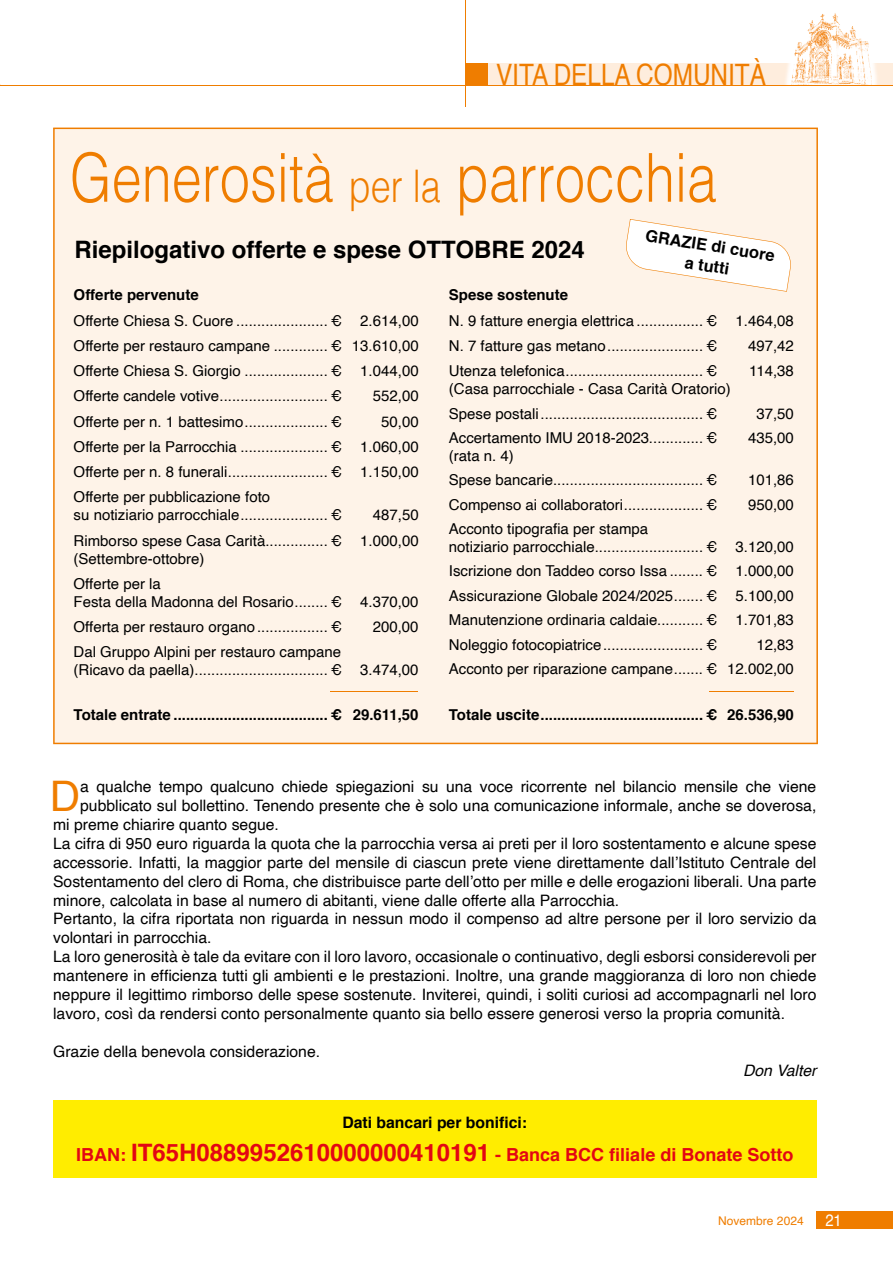
<style>
.page{position:relative;width:893px;height:1263px;background:#fff}
.page>*{position:absolute;margin:0;border:0;box-sizing:border-box;transform-origin:0 0}
.t1{font:300 67.5px "Helvetica";color:#ef7d00;scale:.8 1}
.t2{font:42.15px "Helvetica";color:#ef7d00}
.t3{font:29.4px "Helvetica";color:#ef7d00;scale:.83 1}
.t4{font:700 24px "Helvetica";color:#000}
.t5{font:700 18px "Helvetica";color:#e30613}
.t6{font:16.5px "Helvetica";color:#fff;scale:.9 1}
.t7{font:700 16.35px/20.2px "Helvetica";color:#000;text-align:center}
.t8{font:15.75px "Helvetica";color:#000}
.t9{font:700 15.75px "Helvetica";color:#000}
.t10{font:italic 15.75px "Helvetica";color:#000}
.t11{font:15px/25.2px "Helvetica";color:#000}
.t12{font:700 15px "Helvetica";color:#000}
.t13{font:12px "Helvetica";color:#ef7d00}
.s1{font-size:45px}
.s2{font-size:24px}
</style>
<div class="page">
<div style="left:478px;top:64px;width:415px;height:21px;background:#feeddd"></div>
<div style="left:466px;top:64px;width:21px;height:21px;background:#ef7d00"></div>
<hr style="left:466px;top:0;width:1px;height:106px;background:#ef7d00">
<img style="left:785px;top:64px;width:92px;height:21px">
<img style="left:791px;top:13px;width:81px;height:72px">
<hr style="left:0;top:85px;width:893px;height:1px;background:#ef7d00">
<div style="left:816px;top:1211px;width:77px;height:17px;background:#ef7d00"></div>
<div style="left:53px;top:1100px;width:763px;height:78px;background:#ffed00"></div>
<div style="left:53px;top:128px;width:765px;height:616px;background:#fef3e8"></div>
<hr style="left:331px;top:691px;width:87px;height:1px;background:#ef7d00">
<hr style="left:710px;top:691px;width:84px;height:1px;background:#ef7d00">
<svg style="left:624px;top:219px;width:169px;height:73px"></svg>
<h3 class="t3" style="left:496px;top:52px;width:327px">VITA DELLA COMUNITÀ</h3>
<h1 class="t1" style="left:70px;top:120px;width:811px">Generosità <span class="s1">per la</span> parrocchia</h1>
<h3 class="t4" style="left:74px;top:230px;width:512px">Riepilogativo offerte e spese OTTOBRE 2024</h3>
<p class="t12" style="left:74px;top:283px;width:127px">Offerte pervenute</p>
<p class="t11" style="left:74px;top:308px;width:346px;text-align:justify">Offerte Chiesa S. Cuore ...................... € 2.614,00<br>Offerte per restauro campane ............. € 13.610,00<br>Offerte Chiesa S. Giorgio .................... € 1.044,00<br>Offerte candele votive .......................... €</p>
<p class="t7" style="left:647px;top:225px;width:132px;rotate:9deg">GRAZIE di cuore a tutti</p>
<p class="t12" style="left:449px;top:283px;width:121px">Spese sostenute</p>
<p class="t11" style="left:449px;top:308px;width:346px">N. 9 fatture energia elettrica ................ € 1.464,08<br>N. 7 fatture gas metano ....................... €</p>
<p class="t11" style="left:748px;top:333px;width:47px">497,42</p>
<p class="t11" style="left:449px;top:359px;width:270px">Utenza telefonica ................................. €</p>
<p class="t11" style="left:749px;top:359px;width:46px">114,38</p>
<p class="t11" style="left:449px;top:377px;width:283px;line-height:24.3px">(Casa parrocchiale - Casa Carità Oratorio)<br>Spese postali ....................................... €</p>
<p class="t11" style="left:373px;top:384px;width:47px">552,00</p>
<p class="t11" style="left:756px;top:401px;width:39px">37,50</p>
<p class="t11" style="left:74px;top:409px;width:270px">Offerte per n. 1 battesimo .................... €</p>
<p class="t11" style="left:74px;top:409px;width:346px;text-align:justify;text-indent:307px">50,00<br>Offerte per la Parrocchia ..................... € 1.060,00<br>Offerte per n. 8 funerali ........................ € 1.150,00<br>Offerte per pubblicazione foto</p>
<p class="t11" style="left:74px;top:503px;width:270px">su notiziario parrocchiale ..................... €</p>
<p class="t11" style="left:449px;top:425px;width:270px">Accertamento IMU 2018-2023............. €</p>
<p class="t11" style="left:748px;top:425px;width:47px">435,00</p>
<p class="t11" style="left:449px;top:444px;width:270px;line-height:24.3px">(rata n. 4)<br>Spese bancarie.................................... €</p>
<p class="t11" style="left:748px;top:468px;width:47px">101,86</p>
<p class="t11" style="left:449px;top:492px;width:270px">Compenso ai collaboratori ................... €</p>
<p class="t11" style="left:748px;top:492px;width:47px">950,00</p>
<p class="t11" style="left:449px;top:520px;width:346px;line-height:18px">Acconto tipografia per stampa<br>notiziario parrocchiale.......................... € 3.120,00</p>
<p class="t11" style="left:449px;top:559px;width:346px;line-height:24.3px;text-align:justify">Iscrizione don Taddeo corso Issa ........ € 1.000,00<br>Assicurazione Globale 2024/2025 ....... € 5.100,00<br>Manutenzione ordinaria caldaie........... € 1.701,83<br>Noleggio fotocopiatrice ........................ €</p>
<p class="t11" style="left:74px;top:503px;width:346px;text-align:right">487,50<br>Rimborso spese Casa Carità............... € 1.000,00</p>
<p class="t11" style="left:74px;top:546px;width:132px">(Settembre-ottobre)<br>Offerte per la</p>
<p class="t11" style="left:74px;top:589px;width:346px">Festa della Madonna del Rosario ........ € 4.370,00<br>Offerta per restauro organo ................. €</p>
<p class="t11" style="left:373px;top:615px;width:47px">200,00</p>
<p class="t11" style="left:74px;top:643px;width:346px;line-height:18px">Dal Gruppo Alpini per restauro campane<br>(Ricavo da paella)................................ € 3.474,00</p>
<p class="t12" style="left:74px;top:703px;width:347px">Totale entrate ..................................... € 29.611,50</p>
<p class="t11" style="left:449px;top:632px;width:346px;line-height:24.3px;text-align:right">12,83<br>Acconto per riparazione campane ....... € 12.002,00</p>
<p class="t12" style="left:449px;top:703px;width:346px">Totale uscite ....................................... € 26.536,90</p>
<h2 class="t2" style="left:50px;top:764px;width:32px">D</h2>
<p class="t8" style="left:80px;top:774px;width:738px">a qualche tempo qualcuno chiede spiegazioni su una voce ricorrente nel bilancio mensile che viene</p>
<p class="t8" style="left:80px;top:793px;width:738px">pubblicato sul bollettino. Tenendo presente che è solo una comunicazione informale, anche se doverosa,</p>
<p class="t8" style="left:53px;top:812px;width:227px">mi preme chiarire quanto segue.</p>
<p class="t8" style="left:53px;top:831px;width:765px">La cifra di 950 euro riguarda la quota che la parrocchia versa ai preti per il loro sostentamento e alcune spese</p>
<p class="t8" style="left:53px;top:850px;width:765px">accessorie. Infatti, la maggior parte del mensile di ciascun prete viene direttamente dall’Istituto Centrale del</p>
<p class="t8" style="left:53px;top:869px;width:765px">Sostentamento del clero di Roma, che distribuisce parte dell’otto per mille e delle erogazioni liberali. Una parte</p>
<p class="t8" style="left:53px;top:888px;width:568px">minore, calcolata in base al numero di abitanti, viene dalle offerte alla Parrocchia.</p>
<p class="t8" style="left:53px;top:907px;width:765px">Pertanto, la cifra riportata non riguarda in nessun modo il compenso ad altre persone per il loro servizio da</p>
<p class="t8" style="left:53px;top:926px;width:160px">volontari in parrocchia.</p>
<p class="t8" style="left:53px;top:944px;width:765px">La loro generosità è tale da evitare con il loro lavoro, occasionale o continuativo, degli esborsi considerevoli per</p>
<p class="t8" style="left:53px;top:963px;width:765px">mantenere in efficienza tutti gli ambienti e le prestazioni. Inoltre, una grande maggioranza di loro non chiede</p>
<p class="t8" style="left:53px;top:982px;width:765px">neppure il legittimo rimborso delle spese sostenute. Inviterei, quindi, i soliti curiosi ad accompagnarli nel loro</p>
<p class="t8" style="left:53px;top:1001px;width:733px">lavoro, così da rendersi conto personalmente quanto sia bello essere generosi verso la propria comunità.</p>
<p class="t8" style="left:53px;top:1039px;width:268px">Grazie della benevola considerazione.</p>
<p class="t10" style="left:743px;top:1058px;width:75px">Don Valter</p>
<p class="t9" style="left:342px;top:1109px;width:186px">Dati bancari per bonifici:</p>
<p class="t5" style="left:76px;top:1140px;width:719px">IBAN: <span class="s2">IT65H0889952610000000410191</span> - Banca BCC filiale di Bonate Sotto</p>
<p class="t13" style="left:718px;top:1211px;width:87px">Novembre 2024</p>
<p class="t6" style="left:825px;top:1207px;width:20px">21</p>
</div>
